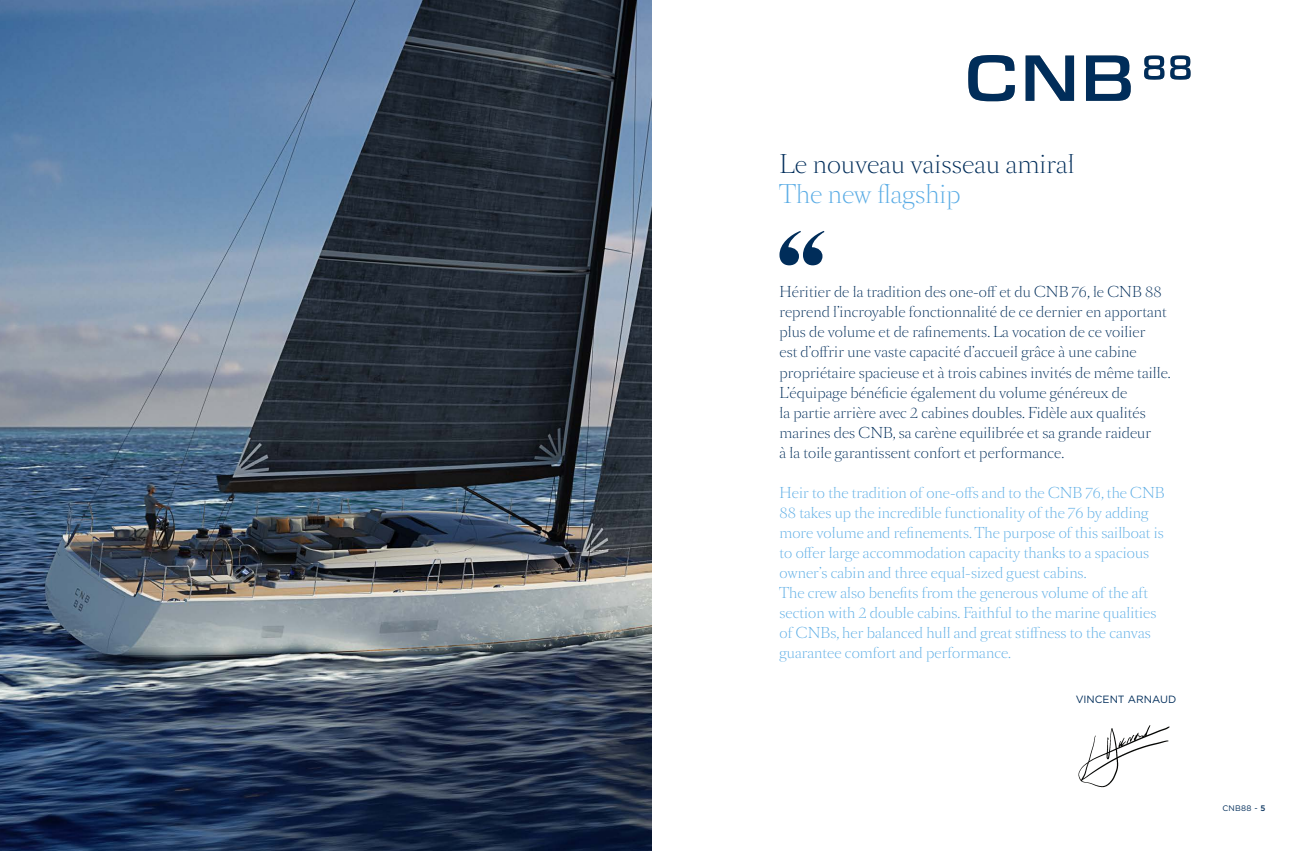
<style>
.page{position:relative;width:1304px;height:851px;background:#fff}
.page>*{position:absolute;margin:0;border:0;box-sizing:border-box;transform-origin:0 0}
.t1{font:300 24px "Sang Bleu Serif";letter-spacing:.01em;color:#002d5a}
.t2{font:300 24px "Sang Bleu Serif";letter-spacing:.01em;color:#5aace5}
.t3{font:300 14px/20px "Sang Bleu Serif";letter-spacing:.01em;color:#002d5a}
.t4{font:300 14px "Sang Bleu Serif";letter-spacing:.01em;color:#5aace5}
.t5{font:10.5px "Gotham";color:#002d5a}
.t6{font:8px "Gotham";letter-spacing:.03em;color:#002d5a}
.s1{font-weight:500}
</style>
<div class="page">
<img style="left:0;top:0;width:652px;height:850px">
<svg style="left:779px;top:231px;width:45px;height:34px"></svg>
<svg style="left:1170px;top:55px;width:21px;height:25px"></svg>
<svg style="left:1144px;top:55px;width:20px;height:25px"></svg>
<svg style="left:968px;top:55px;width:47px;height:46px"></svg>
<svg style="left:1026px;top:55px;width:48px;height:46px"></svg>
<svg style="left:1086px;top:55px;width:45px;height:46px"></svg>
<img style="left:1078px;top:725px;width:92px;height:63px">
<p class="t1" style="left:779px;top:150px;width:296px">Le nouveau vaisseau amiral</p>
<p class="t2" style="left:779px;top:180px;width:183px">The new flagship</p>
<p class="t3" style="left:779px;top:283px;width:392px">Héritier de la tradition des one-off et du CNB 76, le CNB 88 reprend l’incroyable fonctionnalité de ce dernier en apportant plus de volume et de rafinements. La vocation de ce voilier<br>est d’offrir une vaste capacité d’accueil grâce à une cabine propriétaire spacieuse et à trois cabines invités de même taille.</p>
<p class="t3" style="left:779px;top:383px;width:373px">L’équipage bénéficie également du volume généreux de<br>la partie arrière avec 2 cabines doubles. Fidèle aux qualités marines des CNB, sa carène equilibrée et sa grande raideur à la toile garantissent confort et performance.</p>
<p class="t4" style="left:779px;top:483px;width:387px">Heir to the tradition of one-offs and to the CNB 76, the CNB</p>
<p class="t4" style="left:779px;top:503px;width:370px">88 takes up the incredible functionality of the 76 by adding</p>
<p class="t4" style="left:779px;top:523px;width:386px">more volume and refinements. The purpose of this sailboat is</p>
<p class="t4" style="left:779px;top:543px;width:371px">to offer large accommodation capacity thanks to a spacious</p>
<p class="t4" style="left:779px;top:563px;width:308px">owner’s cabin and three equal-sized guest cabins.</p>
<p class="t4" style="left:779px;top:583px;width:370px">The crew also benefits from the generous volume of the aft</p>
<p class="t4" style="left:779px;top:603px;width:378px">section with 2 double cabins. Faithful to the marine qualities</p>
<p class="t4" style="left:779px;top:623px;width:373px">of CNBs, her balanced hull and great stiffness to the canvas</p>
<p class="t4" style="left:779px;top:643px;width:233px">guarantee comfort and performance.</p>
<p class="t5" style="left:1076px;top:693px;width:102px">VINCENT ARNAUD</p>
<p class="t6" style="left:1222px;top:803px;width:45px">CNB88 - <span class="s1">5</span></p>
</div>
